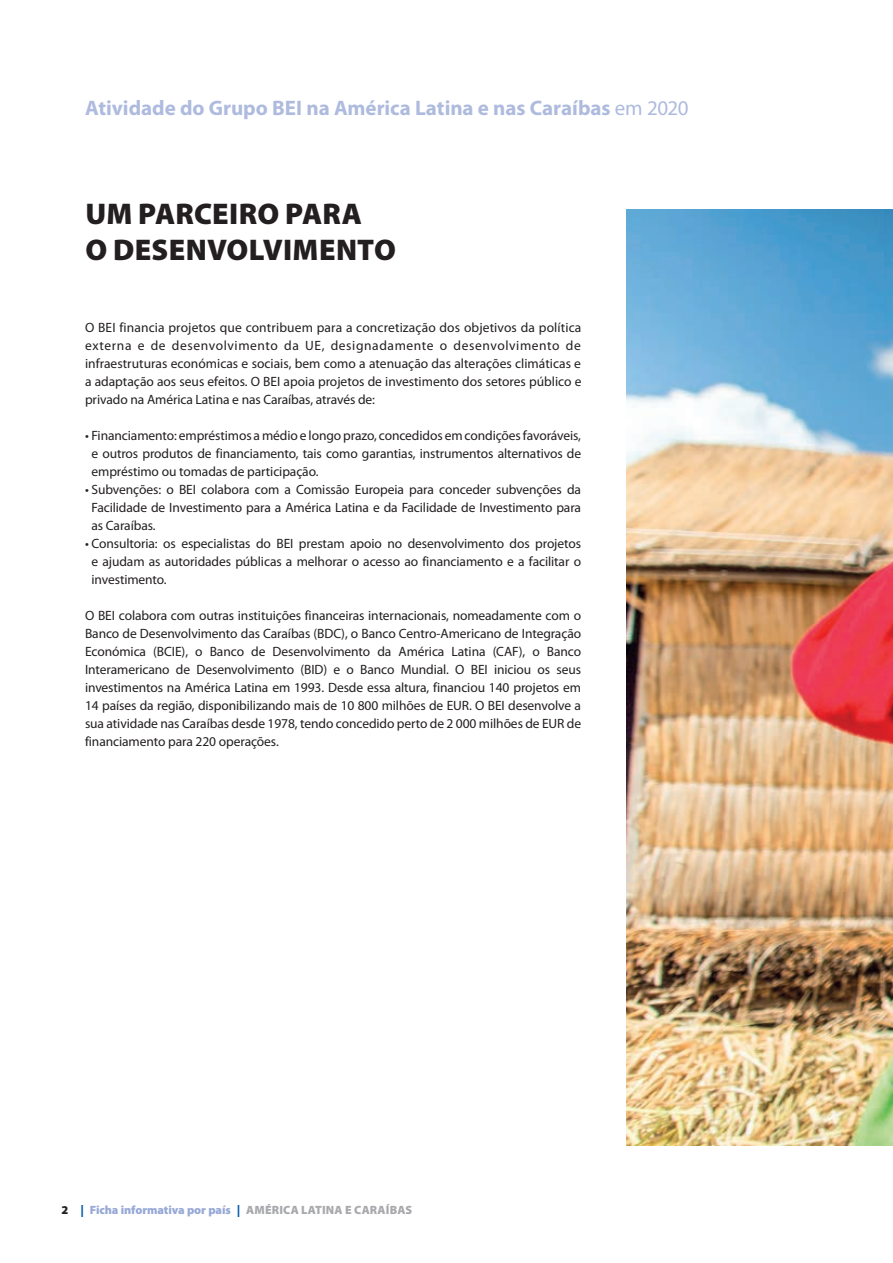
<style>
.page{position:relative;width:893px;height:1263px;background:#fff}
.page>*{position:absolute;margin:0;border:0;box-sizing:border-box;transform-origin:0 0}
.EA_Titre_01{font:900 30px/36px "Myriad Pro";letter-spacing:.005em;color:#231f20}
.t1{font:700 21px "Myriad Pro";letter-spacing:-.005em;color:#aebbde}
.EA_Texte_Courant{font:13.5px/18px "Myriad Pro";letter-spacing:-.005em;color:#231f20;text-align:justify}
.t2{font:900 12px "Myriad Pro";letter-spacing:-.005em;color:#97a9d6}
.s1{font-weight:400}
.s2{color:#231f20}
.s3{color:#015bab}
.s4{color:#a8a9ad}
</style>
<div class="page">
<img style="left:626px;top:209px;width:267px;height:936px">
<h2 class="t1" style="left:85px;top:96px;width:605px">Atividade do Grupo BEI na América Latina e nas Caraíbas <span class="s1">em 2020</span></h2>
<p class="EA_Titre_01" style="left:85px;top:196px;width:312px">UM PARCEIRO PARA<br>O DESENVOLVIMENTO</p>
<p class="EA_Texte_Courant" style="left:85px;top:319px;width:498px">O BEI financia projetos que contribuem para a concretização dos objetivos da política externa e de desenvolvimento da UE, designadamente o desenvolvimento de infraestruturas económicas e sociais, bem como a atenuação das alterações climáticas e a adaptação aos seus efeitos. O BEI apoia projetos de investimento dos setores público e privado na América Latina e nas Caraíbas, através de:</p>
<p class="EA_Texte_Courant" style="left:92px;top:427px;width:491px;text-indent:-6px">• Financiamento: empréstimos a médio e longo prazo, concedidos em condições favoráveis, e outros produtos de financiamento, tais como garantias, instrumentos alternativos de empréstimo ou tomadas de participação.</p>
<p class="EA_Texte_Courant" style="left:92px;top:481px;width:491px;text-indent:-6px">• Subvenções: o BEI colabora com a Comissão Europeia para conceder subvenções da Facilidade de Investimento para a América Latina e da Facilidade de Investimento para as Caraíbas.</p>
<p class="EA_Texte_Courant" style="left:92px;top:535px;width:491px;text-indent:-6px">• Consultoria: os especialistas do BEI prestam apoio no desenvolvimento dos projetos e ajudam as autoridades públicas a melhorar o acesso ao financiamento e a facilitar o investimento.</p>
<p class="EA_Texte_Courant" style="left:85px;top:607px;width:498px">O BEI colabora com outras instituições financeiras internacionais, nomeadamente com o Banco de Desenvolvimento das Caraíbas (BDC), o Banco Centro-Americano de Integração Económica (BCIE), o Banco de Desenvolvimento da América Latina (CAF), o Banco Interamericano de Desenvolvimento (BID) e o Banco Mundial. O BEI iniciou os seus investimentos na América Latina em 1993. Desde essa altura, financiou 140 projetos em 14 países da região, disponibilizando mais de 10 800 milhões de EUR. O BEI desenvolve a sua atividade nas Caraíbas desde 1978, tendo concedido perto de 2 000 milhões de EUR de financiamento para 220 operações.</p>
<p class="t2" style="left:62px;top:1203px;width:352px"><span class="s2">2</span> <span class="s3">|</span> Ficha informativa por país <span class="s3">|</span> <span class="s4">AMÉRICA LATINA E CARAÍBAS</span></p>
</div>
